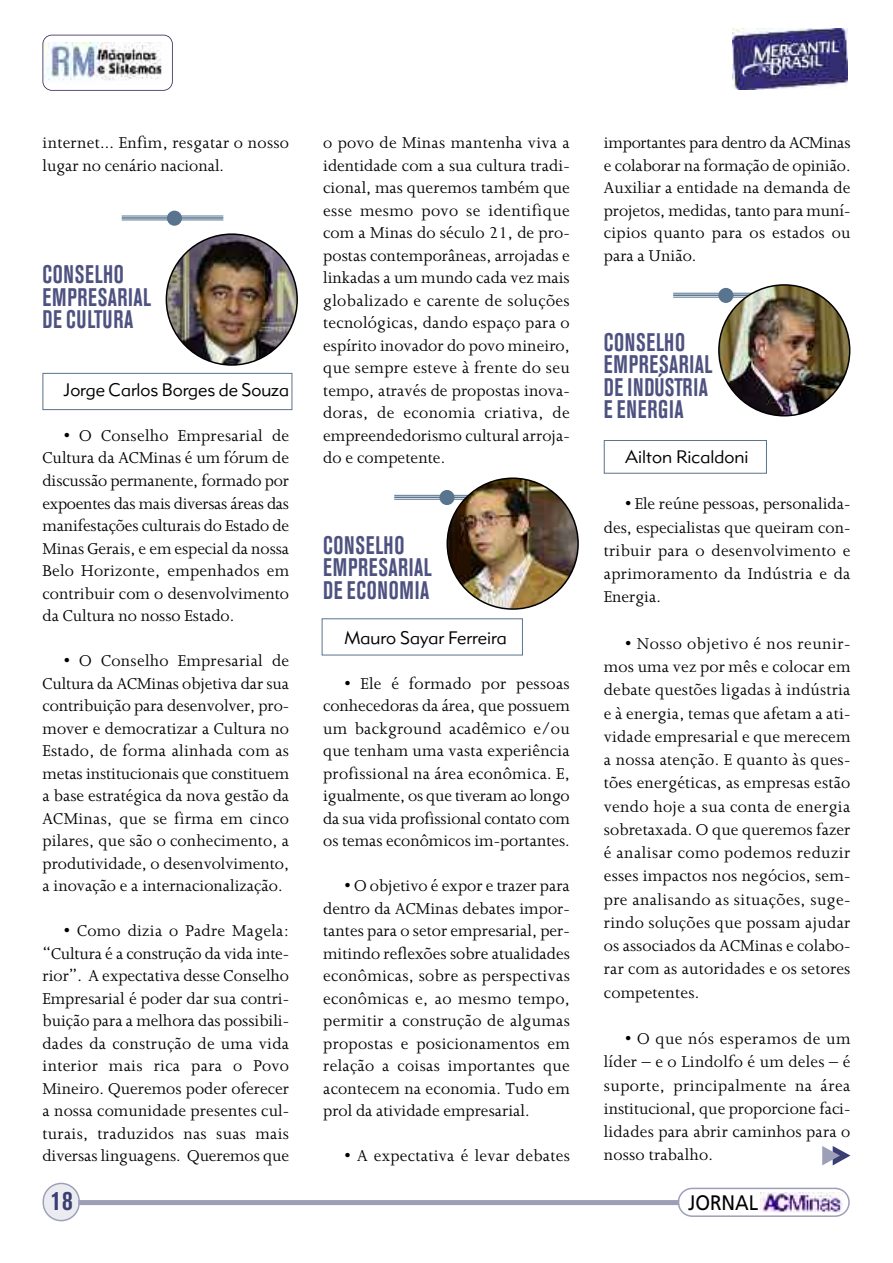
<style>
.page{position:relative;width:893px;height:1263px;background:#fff}
.page>*{position:absolute;margin:0;border:0;box-sizing:border-box;transform-origin:0 0}
.t1{font:700 condensed 27px "Akzidenz Grotesk BE";color:#3a3e72}
.t2{font:700 condensed 25.2px/22.5px "Akzidenz Grotesk BE";letter-spacing:.035em;color:#4e5280;scale:.83 1}
.t3{font:21px "Frutiger";color:#000;scale:.9 1}
.t4{font:18px/22.5px "Joanna";letter-spacing:.005em;color:#000;text-align:justify}
.t5{font:18px "Metro Lite LT Two";color:#000}
</style>
<div class="page">
<div style="left:75px;top:1200px;width:756px;height:5px;background:#9d9fb8;border-radius:3px"></div>
<svg style="left:43px;top:1183px;width:37px;height:38px"></svg>
<svg style="left:678px;top:1188px;width:172px;height:29px"></svg>
<img style="left:761px;top:1192px;width:82px;height:20px">
<img style="left:46px;top:43px;width:116px;height:38px">
<div style="left:43px;top:35px;width:130px;height:56px;border:2px solid #271652;border-radius:9px"></div>
<img style="left:732px;top:28px;width:115px;height:62px">
<div style="left:322px;top:618px;width:201px;height:37px;border:1px solid #58748e"></div>
<div style="left:604px;top:440px;width:163px;height:34px;border:1px solid #58748e"></div>
<hr style="left:394px;top:495px;width:102px;height:1px;background:#58748e">
<hr style="left:394px;top:496px;width:102px;height:2px;background:#58748e">
<hr style="left:394px;top:499px;width:102px;height:1px;background:#58748e">
<div style="left:439px;top:490px;width:15px;height:15px;background:#58748e;border-radius:50%"></div>
<hr style="left:673px;top:293px;width:102px;height:1px;background:#58748e">
<hr style="left:673px;top:294px;width:102px;height:2px;background:#58748e">
<hr style="left:673px;top:297px;width:102px;height:1px;background:#58748e">
<img style="left:446px;top:477px;width:133px;height:133px">
<img style="left:718px;top:284px;width:132px;height:132px">
<svg style="left:822px;top:1146px;width:28px;height:19px"></svg>
<hr style="left:122px;top:216px;width:101px;height:1px;background:#58748e">
<hr style="left:122px;top:217px;width:101px;height:2px;background:#58748e">
<hr style="left:122px;top:220px;width:101px;height:1px;background:#58748e">
<div style="left:167px;top:211px;width:15px;height:15px;background:#58748e;border-radius:50%"></div>
<div style="left:43px;top:373px;width:249px;height:37px;border:1px solid #58748e"></div>
<img style="left:166px;top:233px;width:132px;height:133px">
<p class="t4" style="left:43px;top:133px;width:248px">internet... Enfim, resgatar o nosso lugar no cenário nacional.</p>
<h2 class="t2" style="left:42px;top:266px;width:132px">CONSELHO<br>EMPRESARIAL<br>DE CULTURA</h2>
<p class="t5" style="left:64px;top:379px;width:227px">Jorge Carlos Borges de Souza</p>
<p class="t4" style="left:43px;top:426px;width:248px;text-indent:21px">• O Conselho Empresarial de Cultura da ACMinas é um fórum de discussão permanente, formado por expoentes das mais diversas áreas das manifestações culturais do Estado de Minas Gerais, e em especial da nossa Belo Horizonte, empenhados em contribuir com o desenvolvimento da Cultura no nosso Estado.</p>
<p class="t4" style="left:43px;top:651px;width:248px;text-indent:21px">• O Conselho Empresarial de Cultura da ACMinas objetiva dar sua contribuição para desenvolver, pro&shy;mover e democratizar a Cultura no Estado, de forma alinhada com as metas institucionais que constituem a base estratégica da nova gestão da ACMinas, que se firma em cinco pilares, que são o conhecimento, a produtividade, o desenvolvimento, a inovação e a internacionalização.</p>
<p class="t4" style="left:43px;top:921px;width:248px;text-indent:21px">• Como dizia o Padre Magela: “Cultura é a construção da vida inte&shy;rior”. A expectativa desse Conselho Empresarial é poder dar sua contri&shy;buição para a melhora das possibili&shy;dades da construção de uma vida interior mais rica para o Povo Mineiro. Queremos poder oferecer a nossa comunidade presentes cul&shy;turais, traduzidos nas suas mais diversas linguagens. Queremos que</p>
<p class="t4" style="left:323px;top:133px;width:248px">o povo de Minas mantenha viva a identidade com a sua cultura tradi&shy;cional, mas queremos também que esse mesmo povo se identifique com a Minas do século 21, de pro&shy;postas contemporâneas, arrojadas e linkadas a um mundo cada vez mais globalizado e carente de soluções tecnológicas, dando espaço para o espírito inovador do povo mineiro, que sempre esteve à frente do seu tempo, através de propostas inova&shy;doras, de economia criativa, de empreendedorismo cultural arroja&shy;do e competente.</p>
<h2 class="t2" style="left:323px;top:536px;width:132px">CONSELHO<br>EMPRESARIAL<br>DE ECONOMIA</h2>
<p class="t5" style="left:344px;top:626px;width:164px">Mauro Sayar Ferreira</p>
<p class="t4" style="left:323px;top:673px;width:248px;text-indent:21px">• Ele é formado por pessoas conhecedoras da área, que possuem um background acadêmico e/ou que tenham uma vasta experiência profissional na área econômica. E, igualmente, os que tiveram ao longo da sua vida profissional contato com os temas econômicos im-portantes.</p>
<p class="t4" style="left:323px;top:876px;width:248px;text-indent:21px">• O objetivo é expor e trazer para dentro da ACMinas debates impor&shy;tantes para o setor empresarial, per&shy;mitindo reflexões sobre atualidades econômicas, sobre as perspectivas econômicas e, ao mesmo tempo, permitir a construção de algumas propostas e posicionamentos em relação a coisas importantes que acontecem na economia. Tudo em prol da atividade empresarial.</p>
<p class="t4" style="left:344px;top:1146px;width:227px">• A expectativa é levar debates</p>
<p class="t4" style="left:604px;top:133px;width:248px">importantes para dentro da ACMinas e colaborar na formação de opinião.<br>Auxiliar a entidade na demanda de projetos, medidas, tanto para muní&shy;cipios quanto para os estados ou para a União.</p>
<h2 class="t2" style="left:604px;top:333px;width:132px">CONSELHO<br>EMPRESARIAL<br>DE INDÚSTRIA<br>E ENERGIA</h2>
<p class="t5" style="left:625px;top:446px;width:125px">Ailton Ricaldoni</p>
<p class="t4" style="left:604px;top:494px;width:248px;line-height:23.2px;text-indent:21px">• Ele reúne pessoas, personalida&shy;des, especialistas que queiram con&shy;tribuir para o desenvolvimento e aprimoramento da Indústria e da Energia.</p>
<p class="t4" style="left:604px;top:633px;width:248px;line-height:23.2px;text-indent:21px">• Nosso objetivo é nos reunir&shy;mos uma vez por mês e colocar em debate questões ligadas à indústria e à energia, temas que afetam a ati&shy;vidade empresarial e que merecem a nossa atenção. E quanto às ques&shy;tões energéticas, as empresas estão vendo hoje a sua conta de energia sobretaxada. O que queremos fazer é analisar como podemos reduzir esses impactos nos negócios, sem&shy;pre analisando as situações, suge&shy;rindo soluções que possam ajudar os associados da ACMinas e colabo&shy;rar com as autoridades e os setores competentes.</p>
<p class="t4" style="left:604px;top:1028px;width:248px;line-height:23.2px;text-indent:21px">• O que nós esperamos de um líder – e o Lindolfo é um deles – é suporte, principalmente na área institucional, que proporcione faci&shy;lidades para abrir caminhos para o nosso trabalho.</p>
<h1 class="t1" style="left:51px;top:1191px;width:24px">18</h1>
<p class="t3" style="left:688px;top:1194px;width:80px">JORNAL</p>
</div>
